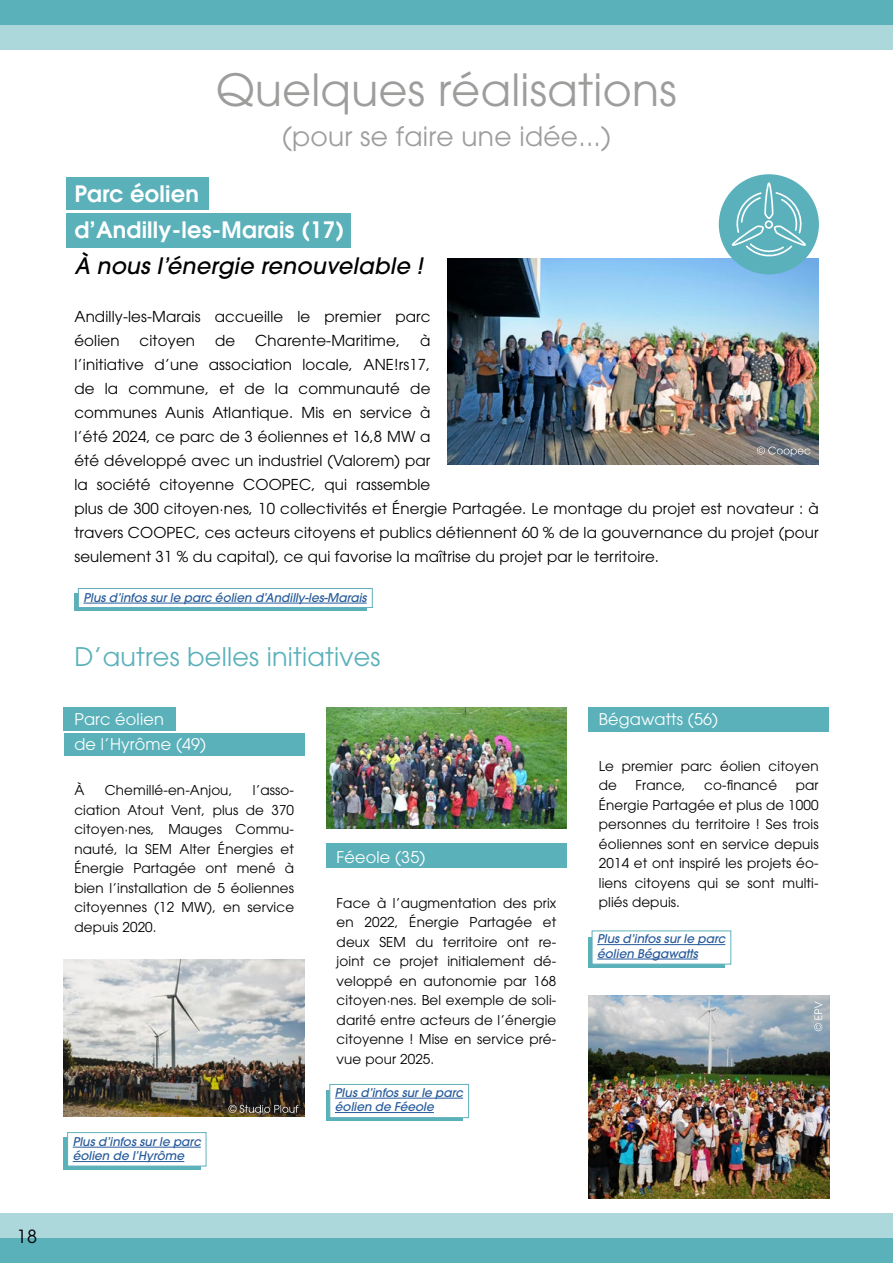
<style>
.page{position:relative;width:893px;height:1263px;background:#fff}
.page>*{position:absolute;margin:0;border:0;box-sizing:border-box;transform-origin:0 0}
.Texte_courant{font:44.1px "ITC Avant Garde Pro";letter-spacing:.01em;color:#9d9d9c}
.Texte_courant-2{font:26.55px "ITC Avant Garde Pro";letter-spacing:.01em;color:#9d9d9c}
.Texte_courant-3{font:25.5px "ITC Avant Garde Pro";letter-spacing:.01em;color:#5ab1ba}
.Titre_projet_grand_encart{font:600 22.5px "ITC Avant Garde Pro";letter-spacing:.01em;color:#fff}
.Baseline_projet{font:italic 500 22.5px "ITC Avant Garde Pro";letter-spacing:.01em;color:#000}
.t1{font:18px "ITC Avant Garde Pro";color:#000}
.Titre_projet_petit_encart{font:16.05px "ITC Avant Garde Pro";letter-spacing:.01em;color:#fff}
.Corps_de_paragraphe{font:15px/24px "ITC Avant Garde Pro";letter-spacing:.01em;color:#000}
.Corps_petits_projets{font:13.5px/19.5px "ITC Avant Garde Pro";letter-spacing:.01em;color:#000;text-align:justify}
.t2{font:italic 500 12px "ITC Avant Garde Pro";color:#275b9b}
</style>
<div class="page">
<div style="left:64px;top:733px;width:241px;height:23px;background:#5ab1ba"></div>
<div style="left:64px;top:707px;width:112px;height:24px;background:#5ab1ba"></div>
<div style="left:66px;top:213px;width:285px;height:35px;background:#5ab1ba"></div>
<div style="left:66px;top:177px;width:142px;height:33px;background:#5ab1ba"></div>
<img style="left:64px;top:959px;width:241px;height:157px">
<img style="left:447px;top:258px;width:372px;height:207px">
<div style="left:326px;top:843px;width:241px;height:25px;background:#5ab1ba"></div>
<img style="left:326px;top:707px;width:241px;height:122px">
<div style="left:588px;top:707px;width:241px;height:25px;background:#5ab1ba"></div>
<img style="left:588px;top:996px;width:241px;height:203px">
<div style="left:719px;top:174px;width:100px;height:100px;background:#5ab1bb;border-radius:50%"></div>
<svg style="left:729px;top:181px;width:79px;height:78px"></svg>
<div style="left:0;top:0;width:893px;height:25px;background:#5ab1ba"></div>
<div style="left:0;top:1238px;width:893px;height:25px;background:#5ab1ba"></div>
<div style="left:0;top:1213px;width:893px;height:25px;background:#acd8dc"></div>
<div style="left:0;top:25px;width:893px;height:25px;background:#acd8dc"></div>
<div style="left:75px;top:594px;width:292px;height:17px;background:#5ab1ba"></div>
<div style="left:78px;top:588px;width:294px;height:20px;background:#fff;border:1px solid #60b0bb"></div>
<hr style="left:83px;top:603px;width:284px;height:1px;background:#275b9b">
<div style="left:64px;top:1138px;width:137px;height:32px;background:#5ab1ba"></div>
<div style="left:67px;top:1132px;width:139px;height:34px;background:#fff;border:1px solid #60b0bb"></div>
<hr style="left:73px;top:1147px;width:128px;height:1px;background:#275b9b">
<hr style="left:73px;top:1161px;width:111px;height:1px;background:#275b9b">
<div style="left:326px;top:1090px;width:137px;height:31px;background:#5ab1ba"></div>
<div style="left:330px;top:1084px;width:139px;height:34px;background:#fff;border:1px solid #60b0bb"></div>
<hr style="left:335px;top:1098px;width:128px;height:1px;background:#275b9b">
<hr style="left:335px;top:1112px;width:99px;height:1px;background:#275b9b">
<div style="left:588px;top:937px;width:137px;height:31px;background:#5ab1ba"></div>
<div style="left:592px;top:931px;width:139px;height:33px;background:#fff"></div>
<hr style="left:597px;top:944px;width:128px;height:1px;background:#275b9b">
<hr style="left:597px;top:959px;width:101px;height:1px;background:#275b9b">
<svg style="left:757px;top:446px;width:53px;height:10px"></svg>
<svg style="left:228px;top:1105px;width:70px;height:8px"></svg>
<svg style="left:814px;top:1001px;width:8px;height:30px"></svg>
<h3 class="t1" style="left:17px;top:1225px;width:22px">18</h3>
<p class="Texte_courant" style="left:216px;top:62px;width:462px">Quelques réalisations</p>
<p class="Texte_courant-2" style="left:282px;top:120px;width:330px">(pour se faire une idée...)</p>
<p class="Titre_projet_grand_encart" style="left:74px;top:179px;width:126px">Parc éolien</p>
<p class="Titre_projet_grand_encart" style="left:74px;top:215px;width:271px">d’Andilly-les-Marais (17)</p>
<p class="Baseline_projet" style="left:74px;top:252px;width:350px">À nous l’énergie renouvelable !</p>
<p class="Corps_de_paragraphe" style="left:74px;top:305px;width:358px">Andilly-les-Marais accueille le premier parc éolien</p>
<p class="Corps_de_paragraphe" style="left:74px;top:329px;width:746px;text-indent:346px">à<br>l’initiative d’une association locale, ANE!rs17,<br>de la commune, et de la communauté de<br>communes Aunis Atlantique. Mis en service à<br>l’été 2024, ce parc de 3 éoliennes et 16,8 MW a<br>été développé avec un industriel (Valorem) par<br>la société citoyenne COOPEC, qui rassemble<br>plus de 300 citoyen·nes, 10 collectivités et Énergie Partagée. Le montage du projet est novateur : à travers COOPEC, ces acteurs citoyens et publics détiennent 60 % de la gouvernance du projet (pour seulement 31 % du capital), ce qui favorise la maîtrise du projet par le territoire.</p>
<p class="Corps_de_paragraphe" style="left:140px;top:329px;width:57px">citoyen</p>
<p class="Corps_de_paragraphe" style="left:215px;top:329px;width:22px">de</p>
<p class="Corps_de_paragraphe" style="left:255px;top:329px;width:146px">Charente-Maritime,</p>
<p class="t2" style="left:83px;top:590px;width:285px">Plus d’infos sur le parc éolien d’Andilly-les-Marais</p>
<p class="Texte_courant-3" style="left:74px;top:641px;width:308px">D’autres belles initiatives</p>
<p class="Titre_projet_petit_encart" style="left:74px;top:709px;width:91px">Parc éolien</p>
<p class="Titre_projet_petit_encart" style="left:74px;top:734px;width:133px">de l’Hyrôme (49)</p>
<p class="Corps_petits_projets" style="left:74px;top:780px;width:11px">À</p>
<p class="Corps_petits_projets" style="left:105px;top:780px;width:129px">Chemillé-en-Anjou,</p>
<p class="Corps_petits_projets" style="left:74px;top:780px;width:221px;text-indent:178px">l’asso&shy;ciation Atout Vent, plus de 370 citoyen·nes, Mauges Commu&shy;nauté, la SEM Alter Énergies et Énergie Partagée ont mené à bien l’installation de 5 éoliennes citoyennes (12 MW), en service depuis 2020.</p>
<p class="t2" style="left:73px;top:1134px;width:130px">Plus d’infos sur le parc</p>
<p class="t2" style="left:73px;top:1148px;width:113px">éolien de l’Hyrôme</p>
<p class="Titre_projet_petit_encart" style="left:337px;top:847px;width:90px">Féeole (35)</p>
<p class="Corps_petits_projets" style="left:337px;top:893px;width:221px">Face à l’augmentation des prix en 2022, Énergie Partagée et deux SEM du territoire ont re&shy;joint ce projet initialement dé&shy;veloppé en autonomie par 168 citoyen·nes. Bel exemple de soli&shy;darité entre acteurs de l’énergie citoyenne ! Mise en service pré&shy;vue pour 2025.</p>
<p class="t2" style="left:335px;top:1085px;width:130px">Plus d’infos sur le parc</p>
<p class="t2" style="left:335px;top:1099px;width:100px">éolien de Féeole</p>
<p class="Titre_projet_petit_encart" style="left:599px;top:709px;width:121px">Bégawatts (56)</p>
<p class="Corps_petits_projets" style="left:599px;top:756px;width:221px">Le premier parc éolien citoyen de</p>
<p class="Corps_petits_projets" style="left:636px;top:775px;width:52px">France,</p>
<p class="Corps_petits_projets" style="left:704px;top:775px;width:74px">co-financé</p>
<p class="Corps_petits_projets" style="left:599px;top:775px;width:221px;text-indent:197px">par Énergie Partagée et plus de 1000 personnes du territoire ! Ses trois éoliennes sont en service depuis 2014 et ont inspiré les projets éo&shy;liens citoyens qui se sont multi&shy;pliés depuis.</p>
<p class="t2" style="left:597px;top:931px;width:130px">Plus d’infos sur le parc</p>
<p class="t2" style="left:597px;top:946px;width:102px">éolien Bégawatts</p>
</div>
